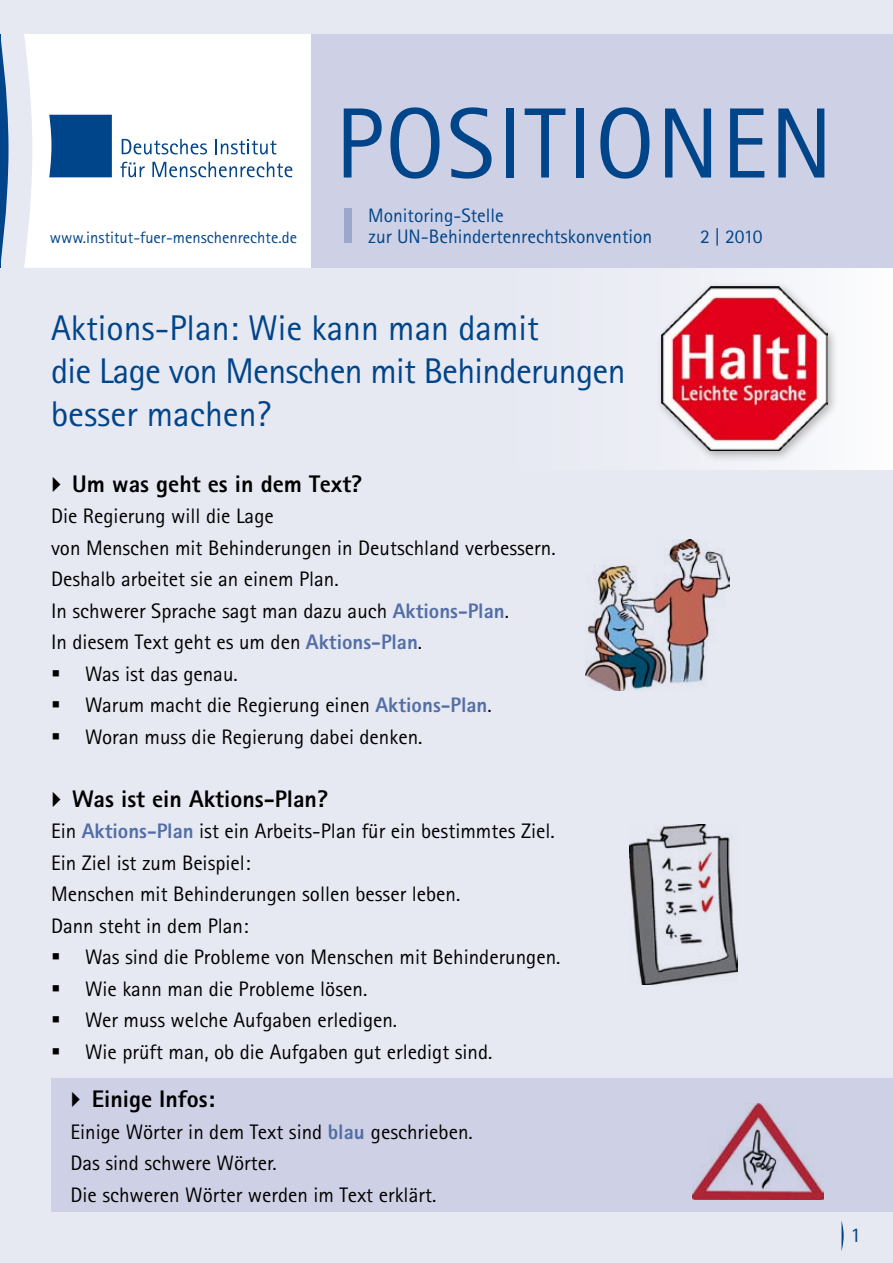
<style>
.page{position:relative;width:893px;height:1263px;background:#e6e8f2}
.page>*{position:absolute;margin:0;border:0;box-sizing:border-box;transform-origin:0 0}
.t1{font:100.05px "Rotis Sans Serif";letter-spacing:.02em;color:#004489}
.t2{font:35.7px/42.9px "Rotis Sans Serif";color:#004489}
.t3{font:800 24px "Rotis Sans Serif";color:#000}
.t4{font:21px/31.5px "Rotis Sans Serif";color:#000}
.t5{font:21px "Rotis Sans Serif";color:#004489}
.t6{font:19.5px/21px "Rotis Sans Serif";color:#004489}
.t7{font:16.5px "Rotis Sans Serif";color:#004489}
.s1{font-weight:800;color:#526ea6}
</style>
<div class="page">
<div style="left:24px;top:34px;width:288px;height:234px;background:#fff"></div>
<div style="left:49px;top:115px;width:63px;height:62px;background:#004489"></div>
<svg style="left:122px;top:139px;width:85px;height:15px"></svg>
<svg style="left:215px;top:139px;width:61px;height:15px"></svg>
<svg style="left:120px;top:162px;width:25px;height:15px"></svg>
<svg style="left:152px;top:162px;width:140px;height:15px;background:#bbcddf"></svg>
<div style="left:312px;top:34px;width:581px;height:234px;background:#ced1e5"></div>
<div style="left:344px;top:208px;width:7px;height:34px;background:#9da7cc"></div>
<svg style="left:0;top:34px;width:9px;height:234px"></svg>
<div style="left:400px;top:268px;width:493px;height:202px;background:linear-gradient(to right,#e2e4f0,#fafafc)"></div>
<div style="left:656px;top:281px;width:184px;height:182px;background:#000;opacity:.3"></div>
<img style="left:662px;top:287px;width:165px;height:164px">
<img style="left:586px;top:540px;width:144px;height:151px">
<div style="left:628px;top:825px;width:110px;height:162px;background:linear-gradient(to right,#e6e8f2,#e6e8f2)"></div>
<img style="left:630px;top:825px;width:107px;height:159px">
<svg style="left:841px;top:1221px;width:3px;height:30px"></svg>
<div style="left:51px;top:1078px;width:842px;height:134px;background:#ced1e5"></div>
<img style="left:693px;top:1103px;width:130px;height:97px">
<p class="t7" style="left:50px;top:228px;width:249px">www.institut-fuer-menschenrechte.de</p>
<h1 class="t1" style="left:335px;top:85px;width:499px">PoSitioNeN</h1>
<p class="t6" style="left:368px;top:205px;width:286px">Monitoring-Stelle<br>zur UN-Behindertenrechtskonvention</p>
<h1 class="t6" style="left:700px;top:226px;width:64px">2 | 2010</h1>
<h2 class="t2" style="left:51px;top:307px;width:576px">Aktions-Plan: Wie kann man damit<br>die Lage von Menschen mit Behinderungen besser machen?</h2>
<h3 class="t3" style="left:72px;top:468px;width:292px">Um was geht es in dem Text?</h3>
<p class="t4" style="left:51px;top:500px;width:506px">Die Regierung will die Lage<br>von Menschen mit Behinderungen in Deutschland verbessern.<br>Deshalb arbeitet sie an einem Plan.<br>in schwerer Sprache sagt man dazu auch <span class="s1">Aktions-Plan</span>.<br>in diesem text geht es um den <span class="s1">Aktions-Plan</span>.</p>
<p class="t4" style="left:85px;top:658px;width:154px">Was ist das genau.</p>
<p class="t4" style="left:85px;top:689px;width:408px">Warum macht die Regierung einen <span class="s1">Aktions-Plan</span>.</p>
<p class="t4" style="left:85px;top:721px;width:339px">Woran muss die Regierung dabei denken.</p>
<p class="t3" style="left:72px;top:783px;width:257px">Was ist ein Aktions-Plan?</p>
<p class="t4" style="left:51px;top:815px;width:505px">ein <span class="s1">Aktions-Plan</span> ist ein Arbeits-Plan für ein bestimmtes Ziel. ein Ziel ist zum Beispiel:<br>Menschen mit Behinderungen sollen besser leben.<br>Dann steht in dem Plan:</p>
<p class="t4" style="left:85px;top:941px;width:477px">Was sind die Probleme von Menschen mit Behinderungen.</p>
<p class="t4" style="left:85px;top:973px;width:284px">Wie kann man die Probleme lösen.</p>
<p class="t4" style="left:85px;top:1004px;width:314px">Wer muss welche Aufgaben erledigen.</p>
<p class="t4" style="left:85px;top:1036px;width:409px">Wie prüft man, ob die Aufgaben gut erledigt sind.</p>
<p class="t3" style="left:92px;top:1084px;width:125px">Einige Infos:</p>
<p class="t4" style="left:70px;top:1116px;width:404px">einige Wörter in dem text sind <span class="s1">blau</span> geschrieben.<br>Das sind schwere Wörter.<br>Die schweren Wörter werden im text erklärt.</p>
<p class="t5" style="left:850px;top:1222px;width:12px">1</p>
</div>
